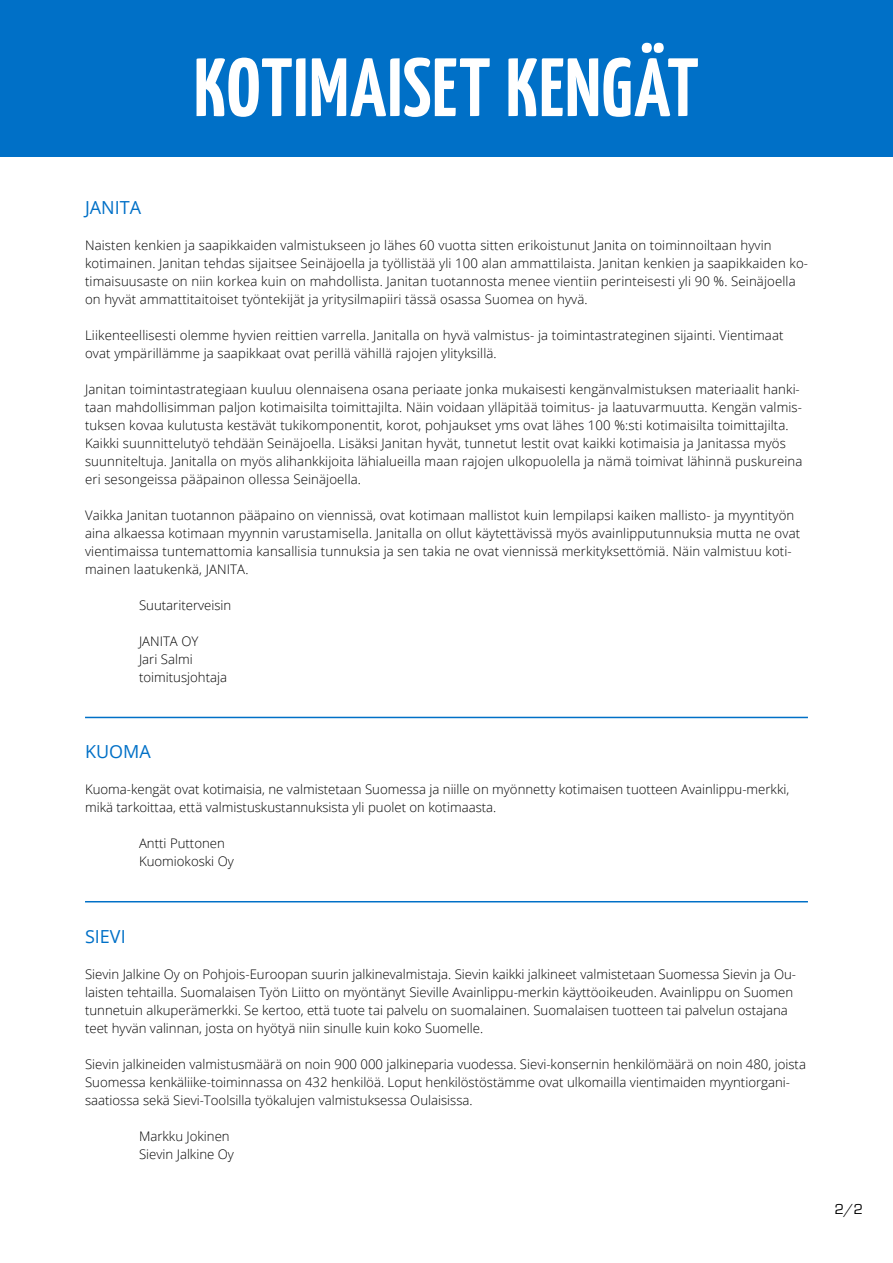
<style>
.page{position:relative;width:893px;height:1263px;background:#fff}
.page>*{position:absolute;margin:0;border:0;box-sizing:border-box;transform-origin:0 0}
.t1{font:700 82.5px "Yanone Kaffeesatz";letter-spacing:.015em;color:#fff}
.t2{font:18px "Open Sans";color:#0070c7}
.t3{font:15px "Eurostile";color:#000}
.t4{font:300 13.2px/18px "Open Sans";letter-spacing:.01em;color:#000}
</style>
<div class="page">
<hr style="left:85px;top:717px;width:723px;height:1px;background:#0070c7">
<hr style="left:85px;top:901px;width:723px;height:1px;background:#0070c7">
<div style="left:0;top:0;width:893px;height:157px;background:#0070c7"></div>
<h1 class="t1" style="left:194px;top:37px;width:506px">KOTIMAISET KENGÄT</h1>
<h2 class="t2" style="left:85px;top:195px;width:58px">JANITA</h2>
<p class="t4" style="left:85px;top:236px;width:724px">Naisten kenkien ja saapikkaiden valmistukseen jo lähes 60 vuotta sitten erikoistunut Janita on toiminnoiltaan hyvin kotimainen. Janitan tehdas sijaitsee Seinäjoella ja työllistää yli 100 alan ammattilaista. Janitan kenkien ja saapikkaiden ko&shy;timaisuusaste on niin korkea kuin on mahdollista. Janitan tuotannosta menee vientiin perinteisesti yli 90 %. Seinäjoella on hyvät ammattitaitoiset työntekijät ja yritysilmapiiri tässä osassa Suomea on hyvä.</p>
<p class="t4" style="left:85px;top:326px;width:700px">Liikenteellisesti olemme hyvien reittien varrella. Janitalla on hyvä valmistus- ja toimintastrateginen sijainti. Vientimaat ovat ympärillämme ja saapikkaat ovat perillä vähillä rajojen ylityksillä.</p>
<p class="t4" style="left:85px;top:380px;width:719px">Janitan toimintastrategiaan kuuluu olennaisena osana periaate jonka mukaisesti kengänvalmistuksen materiaalit hanki&shy;taan mahdollisimman paljon kotimaisilta toimittajilta. Näin voidaan ylläpitää toimitus- ja laatuvarmuutta. Kengän valmis&shy;tuksen kovaa kulutusta kestävät tukikomponentit, korot, pohjaukset yms ovat lähes 100 %:sti kotimaisilta toimittajilta.<br>Kaikki suunnittelutyö tehdään Seinäjoella. Lisäksi Janitan hyvät, tunnetut lestit ovat kaikki kotimaisia ja Janitassa myös suunniteltuja. Janitalla on myös alihankkijoita lähialueilla maan rajojen ulkopuolella ja nämä toimivat lähinnä puskureina eri sesongeissa pääpainon ollessa Seinäjoella.</p>
<p class="t4" style="left:85px;top:506px;width:717px">Vaikka Janitan tuotannon pääpaino on viennissä, ovat kotimaan mallistot kuin lempilapsi kaiken mallisto- ja myyntityön aina alkaessa kotimaan myynnin varustamisella. Janitalla on ollut käytettävissä myös avainlipputunnuksia mutta ne ovat vientimaissa tuntemattomia kansallisia tunnuksia ja sen takia ne ovat viennissä merkityksettömiä. Näin valmistuu koti&shy;mainen laatukenkä, JANITA.</p>
<p class="t4" style="left:139px;top:596px;width:94px">Suutariterveisin</p>
<p class="t4" style="left:139px;top:632px;width:90px">JANITA OY<br>Jari Salmi toimitusjohtaja</p>
<h2 class="t2" style="left:85px;top:740px;width:67px">KUOMA</h2>
<p class="t4" style="left:85px;top:780px;width:706px">Kuoma-kengät ovat kotimaisia, ne valmistetaan Suomessa ja niille on myönnetty kotimaisen tuotteen Avainlippu-merkki, mikä tarkoittaa, että valmistuskustannuksista yli puolet on kotimaasta.  </p>
<p class="t4" style="left:139px;top:834px;width:96px">Antti Puttonen<br>Kuomiokoski Oy</p>
<h2 class="t2" style="left:85px;top:924px;width:42px">SIEVI</h2>
<p class="t4" style="left:85px;top:964px;width:712px">Sievin Jalkine Oy on Pohjois-Euroopan suurin jalkinevalmistaja. Sievin kaikki jalkineet valmistetaan Suomessa Sievin ja Ou&shy;laisten tehtailla. Suomalaisen Työn Liitto on myöntänyt Sieville Avainlippu-merkin käyttöoikeuden. Avainlippu on Suomen tunnetuin alkuperämerkki. Se kertoo, että tuote tai palvelu on suomalainen. Suomalaisen tuotteen tai palvelun ostajana teet hyvän valinnan, josta on hyötyä niin sinulle kuin koko Suomelle.</p>
<p class="t4" style="left:85px;top:1054px;width:722px">Sievin jalkineiden valmistusmäärä on noin 900 000 jalkineparia vuodessa. Sievi-konsernin henkilömäärä on noin 480, joista<br>Suomessa kenkäliike-toiminnassa on 432 henkilöä. Loput henkilöstöstämme ovat ulkomailla vientimaiden myyntiorgani&shy;saatiossa sekä Sievi-Toolsilla työkalujen valmistuksessa Oulaisissa.</p>
<p class="t4" style="left:139px;top:1126px;width:96px">Markku Jokinen<br>Sievin Jalkine Oy</p>
<p class="t3" style="left:835px;top:1201px;width:30px">2/2</p>
</div>
